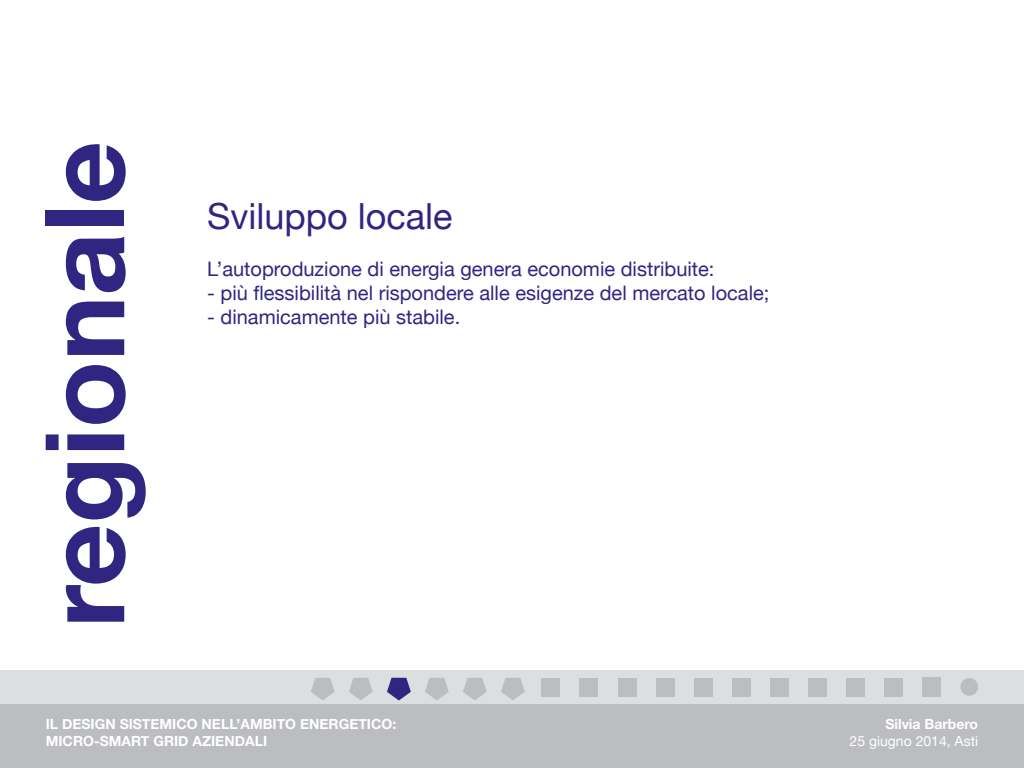
<style>
.page{position:relative;width:1024px;height:768px;background:#fff}
.page>*{position:absolute;margin:0;border:0;box-sizing:border-box;transform-origin:0 0}
.t1{font:700 110px "Helvetica Neue";color:#302682}
.t2{font:36px "Helvetica Neue";color:#302682}
.t3{font:20px "Helvetica Neue";color:#302682}
.t4{font:700 14px/16.8px "Helvetica Neue";color:#fff}
.t5{font:14px "Helvetica Neue";color:#fff}
</style>
<div class="page">
<div style="left:0;top:671px;width:1024px;height:34px;background:#dddee0"></div>
<div style="left:0;top:705px;width:1024px;height:63px;background:#bcbdc0"></div>
<svg style="left:311px;top:678px;width:24px;height:22px"></svg>
<div style="left:618px;top:678px;width:18px;height:18px;background:#bcbdc0"></div>
<div style="left:580px;top:678px;width:18px;height:18px;background:#bcbdc0"></div>
<div style="left:542px;top:678px;width:18px;height:18px;background:#bcbdc0"></div>
<div style="left:656px;top:678px;width:18px;height:18px;background:#bcbdc0"></div>
<div style="left:694px;top:678px;width:18px;height:18px;background:#bcbdc0"></div>
<div style="left:732px;top:678px;width:18px;height:18px;background:#bcbdc0"></div>
<div style="left:770px;top:678px;width:19px;height:18px;background:#bcbdc0"></div>
<div style="left:808px;top:678px;width:19px;height:18px;background:#bcbdc0"></div>
<div style="left:846px;top:678px;width:19px;height:18px;background:#bcbdc0"></div>
<div style="left:884px;top:678px;width:19px;height:18px;background:#bcbdc0"></div>
<div style="left:922px;top:678px;width:19px;height:9px;background:#bcbdc0"></div>
<div style="left:922px;top:687px;width:19px;height:9px;background:#bcbdc0"></div>
<div style="left:960px;top:678px;width:18px;height:18px;background:#bcbdc0;border-radius:50%"></div>
<svg style="left:349px;top:678px;width:24px;height:22px"></svg>
<svg style="left:425px;top:678px;width:24px;height:22px"></svg>
<svg style="left:463px;top:678px;width:24px;height:22px"></svg>
<svg style="left:501px;top:678px;width:24px;height:22px"></svg>
<svg style="left:387px;top:678px;width:24px;height:22px"></svg>
<p class="t1" style="left:-1px;top:628px;width:488px;rotate:-90deg">regionale</p>
<p class="t2" style="left:207px;top:190px;width:247px">Sviluppo locale</p>
<p class="t3" style="left:207px;top:254px;width:509px">L’autoproduzione di energia genera economie distribuite:</p>
<p class="t3" style="left:207px;top:278px;width:564px">- più flessibilità nel rispondere alle esigenze del mercato locale;</p>
<p class="t3" style="left:207px;top:302px;width:255px">- dinamicamente più stabile.</p>
<p class="t4" style="left:46px;top:716px;width:352px">IL DESIGN SISTEMICO NELL’AMBITO ENERGETICO:<br>MICRO-SMART GRID AZIENDALI</p>
<p class="t4" style="left:885px;top:716px;width:94px">Silvia Barbero</p>
<p class="t5" style="left:850px;top:731px;width:130px">25 giugno 2014, Asti</p>
</div>
